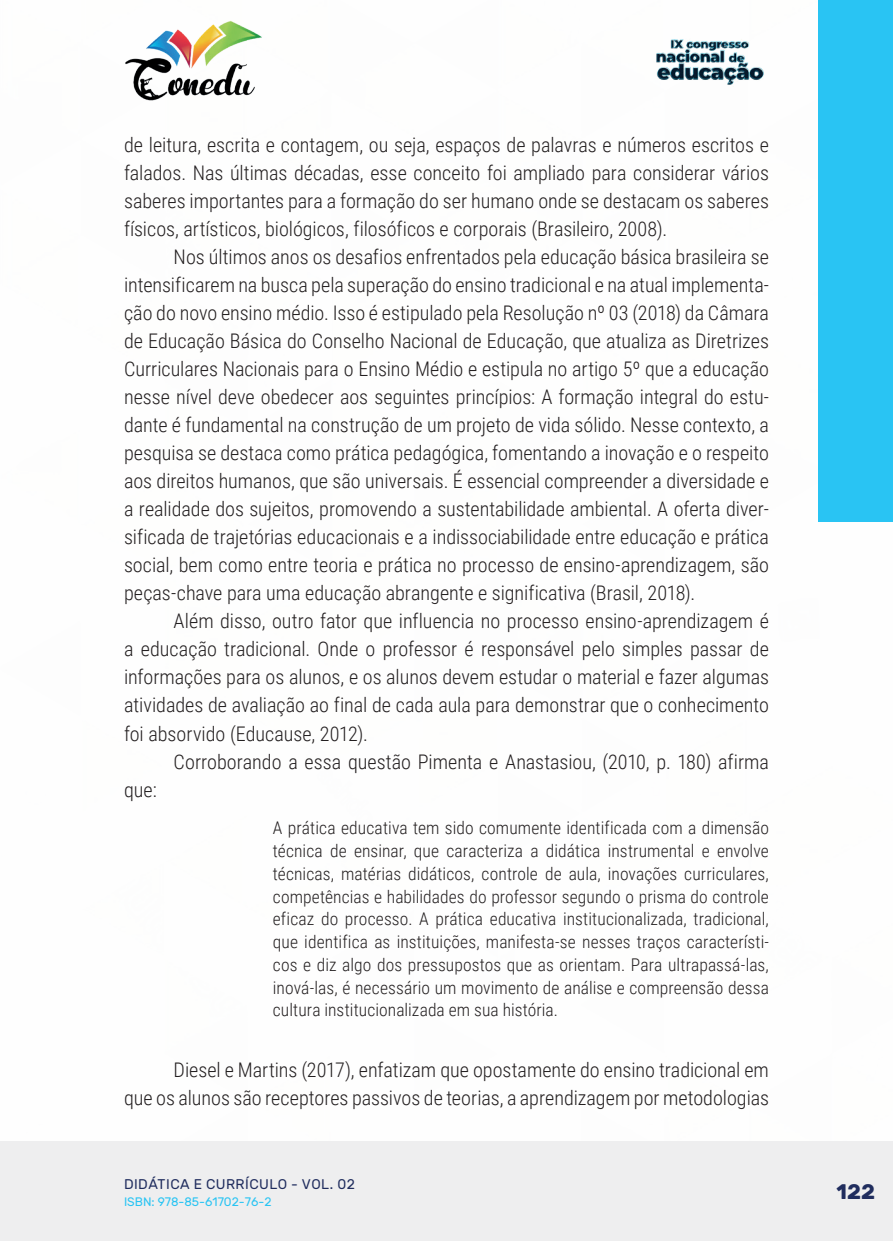
<style>
.page{position:relative;width:893px;height:1241px;background:#fff}
.page>*{position:absolute;margin:0;border:0;box-sizing:border-box;transform-origin:0 0}
.t1{font:700 21px "Rubik";color:#202d5e}
._9_CORPO{font:300 20.12px/28px "Roboto Condensed";color:#231f20;text-align:justify}
._16_CITACAO{font:300 17.5px/22.8px "Roboto Condensed";letter-spacing:.005em;color:#231f20;text-align:justify}
.t2{font:14px "Rubik";letter-spacing:.035em;color:#202d5e}
.t3{font:12.25px "Rubik";color:#29c4f3}
</style>
<div class="page">
<div style="left:0;top:1141px;width:893px;height:99px;background:#eeeeef"></div>
<div style="left:819px;top:0;width:74px;height:521px;background:#29c4f3"></div>
<img style="left:125px;top:20px;width:137px;height:81px">
<img style="left:656px;top:39px;width:108px;height:46px">
<p class="_9_CORPO" style="left:124px;top:130px;width:646px">de leitura, escrita e contagem, ou seja, espaços de palavras e números escritos e falados. Nas últimas décadas, esse conceito foi ampliado para considerar vários saberes importantes para a formação do ser humano onde se destacam os saberes físicos, artísticos, biológicos, filosóficos e corporais (Brasileiro, 2008).</p>
<p class="_9_CORPO" style="left:124px;top:242px;width:646px;text-indent:50px">Nos últimos anos os desafios enfrentados pela educação básica brasileira se intensificarem na busca pela superação do ensino tradicional e na atual implementa&shy;ção do novo ensino médio. Isso é estipulado pela Resolução nº 03 (2018) da Câmara de Educação Básica do Conselho Nacional de Educação, que atualiza as Diretrizes Curriculares Nacionais para o Ensino Médio e estipula no artigo 5º que a educação nesse nível deve obedecer aos seguintes princípios: A formação integral do estu&shy;dante é fundamental na construção de um projeto de vida sólido. Nesse contexto, a pesquisa se destaca como prática pedagógica, fomentando a inovação e o respeito aos direitos humanos, que são universais. É essencial compreender a diversidade e a realidade dos sujeitos, promovendo a sustentabilidade ambiental. A oferta diver&shy;sificada de trajetórias educacionais e a indissociabilidade entre educação e prática social, bem como entre teoria e prática no processo de ensino-aprendizagem, são peças-chave para uma educação abrangente e significativa (Brasil, 2018).</p>
<p class="_9_CORPO" style="left:124px;top:606px;width:646px;text-indent:50px">Além disso, outro fator que influencia no processo ensino-aprendizagem é a educação tradicional. Onde o professor é responsável pelo simples passar de informações para os alunos, e os alunos devem estudar o material e fazer algumas atividades de avaliação ao final de cada aula para demonstrar que o conhecimento foi absorvido (Educause, 2012).</p>
<p class="_9_CORPO" style="left:174px;top:746px;width:597px">Corroborando a essa questão Pimenta e Anastasiou, (2010, p. 180) afirma</p>
<p class="_9_CORPO" style="left:124px;top:774px;width:34px">que:</p>
<p class="_16_CITACAO" style="left:273px;top:815px;width:498px">A prática educativa tem sido comumente identificada com a dimensão técnica de ensinar, que caracteriza a didática instrumental e envolve técnicas, matérias didáticos, controle de aula, inovações curriculares, competências e habilidades do professor segundo o prisma do controle eficaz do processo. A prática educativa institucionalizada, tradicional, que identifica as instituições, manifesta-se nesses traços característi&shy;cos e diz algo dos pressupostos que as orientam. Para ultrapassá-las, inová-las, é necessário um movimento de análise e compreensão dessa cultura institucionalizada em sua história.</p>
<p class="_9_CORPO" style="left:124px;top:1054px;width:646px;text-align:right">Diesel e Martins (2017), enfatizam que opostamente do ensino tradicional em<br>que os alunos são receptores passivos de teorias, a aprendizagem por metodologias</p>
<p class="t2" style="left:124px;top:1175px;width:232px">DIDÁTICA E CURRÍCULO - VOL. 02</p>
<p class="t3" style="left:124px;top:1194px;width:149px">ISBN: 978-85-61702-76-2</p>
<p class="t1" style="left:836px;top:1179px;width:40px">122</p>
</div>
